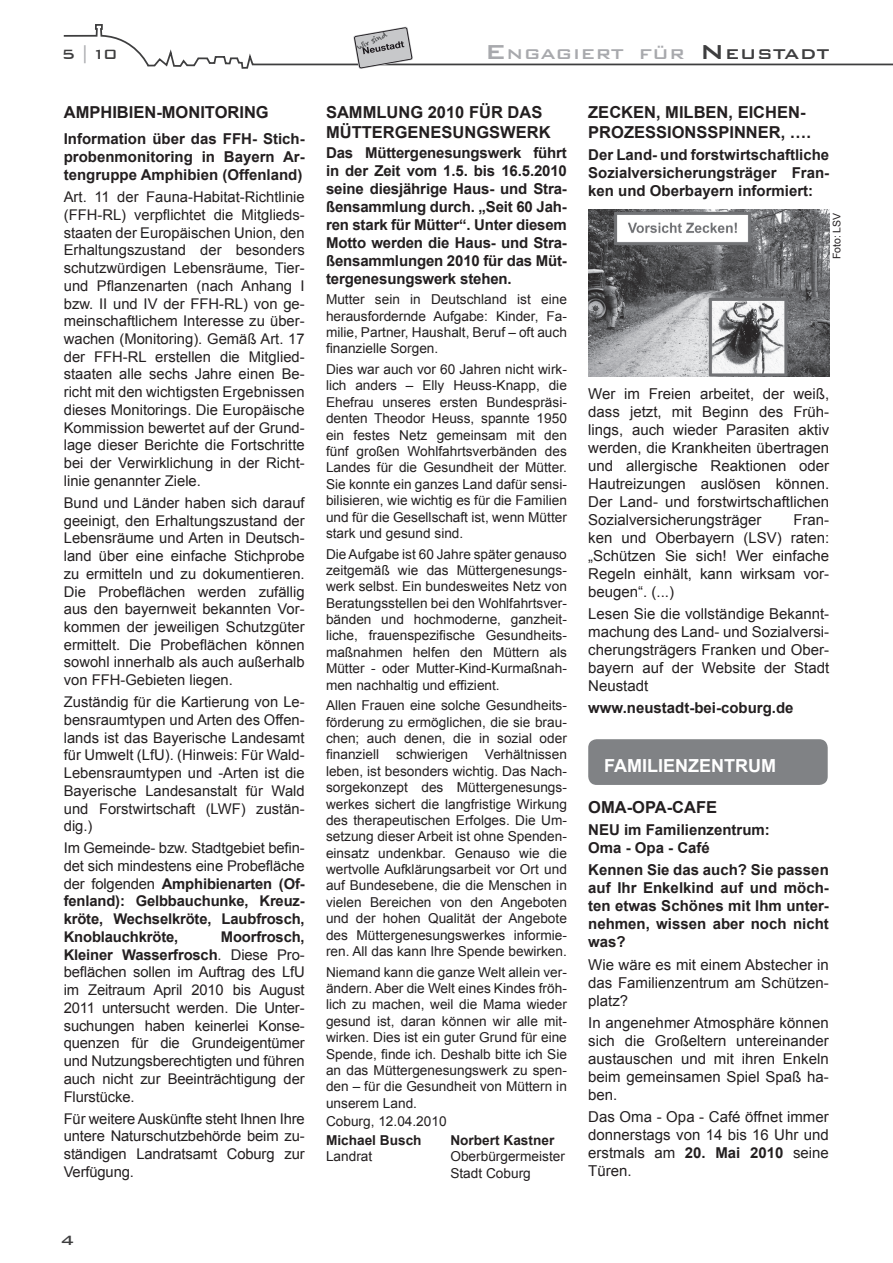
<style>
.page{position:relative;width:893px;height:1263px;background:#fff}
.page>*{position:absolute;margin:0;border:0;box-sizing:border-box;transform-origin:0 0}
.t1{font:500 18.9px "Bank Gothic BT";color:#a8a9ad;scale:1.06 1}
.t2{font:700 18px "Arial";color:#fff}
.t3{font:500 18px "Bank Gothic BT";color:#3e3e3f}
.t4{font:700 16.5px/19.8px "Arial";color:#231f20}
.t5{font:15px/18px "Arial";color:#231f20;text-align:justify}
.t6{font:700 15px/18px "Arial";color:#231f20;text-align:justify}
.t7{font:14.85px/17.7px "Arial";color:#231f20;text-align:justify}
.t8{font:700 14.85px/17.7px "Arial";letter-spacing:-.01em;color:#231f20;text-align:justify}
.t9{font:13.65px/16.4px "Arial";color:#231f20;text-align:justify}
.t10{font:700 13.65px "Arial";color:#231f20}
.t11{font:10.5px "Arial";letter-spacing:-.01em;color:#231f20}
.s1{color:#a8a9ad}
.s2{font-size:27px}
.s3{font-size:27px;color:#3e3e3f}
.s4{color:#3e3e3f}
.s5{font-weight:400}
.s6{font-weight:700}
</style>
<div class="page">
<svg style="left:63px;top:24px;width:829px;height:45px"></svg>
<svg style="left:353px;top:26px;width:60px;height:43px"></svg>
<img style="left:588px;top:210px;width:241px;height:167px">
<div style="left:588px;top:739px;width:240px;height:46px;background:#808285;border-radius:9px"></div>
<h2 class="t3" style="left:62px;top:44px;width:57px">5 <span class="s1">|</span>10</h2>
<h1 class="t1" style="left:485px;top:44px;width:326px"><span class="s2">E</span>ngagiert für <span class="s3">N</span> <span class="s4">eustadt</span></h1>
<p class="t4" style="left:64px;top:103px;width:205px">AMPHIBIEN-MoNITORING</p>
<p class="t6" style="left:64px;top:130px;width:242px">Information über das FFH- Stich&shy;probenmonitoring in Bayern Ar&shy;tengruppe Amphibien (Offenland)</p>
<p class="t7" style="left:64px;top:188px;width:242px">Art. 11 der Fauna-Habitat-Richtlinie (FFH-RL) verpflichtet die Mitglieds&shy;staaten der Europäischen Union, den Erhaltungszustand der besonders schutzwürdigen Lebensräume, Tier&shy;und Pflanzenarten (nach Anhang I bzw. II und IV der FFH-RL) von ge&shy;meinschaftlichem Interesse zu über&shy;wachen (Monitoring). Gemäß Art. 17 der FFH-RL erstellen die Mitglied&shy;staaten alle sechs Jahre einen Be&shy;richt mit den wichtigsten Ergebnissen dieses Monitorings. Die Europäische Kommission bewertet auf der Grund&shy;lage dieser Berichte die Fortschritte bei der Verwirklichung in der Richt&shy;linie genannter Ziele.</p>
<p class="t7" style="left:64px;top:494px;width:242px">Bund und Länder haben sich darauf geeinigt, den Erhaltungszustand der Lebensräume und Arten in Deutsch&shy;land über eine einfache Stichprobe zu ermitteln und zu dokumentieren.<br>Die Probeflächen werden zufällig aus den bayernweit bekannten Vor&shy;kommen der jeweiligen Schutzgüter ermittelt. Die Probeflächen können sowohl innerhalb als auch außerhalb von FFH-Gebieten liegen.</p>
<p class="t7" style="left:64px;top:693px;width:242px">Zuständig für die Kartierung von Le&shy;bensraumtypen und Arten des Offen&shy;lands ist das Bayerische Landesamt für Umwelt (LfU). (Hinweis: Für Wald-Lebensraumtypen und -Arten ist die Bayerische Landesanstalt für Wald und Forstwirtschaft (LWF) zustän&shy;dig.)</p>
<p class="t8" style="left:64px;top:840px;width:242px"><span class="s5">Im Gemeinde- bzw. Stadtgebiet befin&shy;det sich mindestens eine Probefläche der folgenden</span> Amphibienarten (Of&shy;fenland): Gelbbauchunke, Kreuz&shy;kröte, Wechselkröte, Laubfrosch, Knoblauchkröte,</p>
<p class="t7" style="left:64px;top:928px;width:242px;text-indent:157px"><span class="s6">Moorfrosch, Kleiner Wasserfrosch</span>. Diese Pro&shy;beflächen sollen im Auftrag des LfU im Zeitraum April 2010 bis August 2011 untersucht werden. Die Unter&shy;suchungen haben keinerlei Konse&shy;quenzen für die Grundeigentümer und Nutzungsberechtigten und führen auch nicht zur Beeinträchtigung der Flurstücke.</p>
<p class="t7" style="left:64px;top:1109px;width:242px">Für weitere Auskünfte steht Ihnen Ihre untere Naturschutzbehörde beim zu&shy;ständigen Landratsamt Coburg zur Verfügung.</p>
<p class="t4" style="left:326px;top:103px;width:226px">SAMMLUNG 2010 FÜR DAS<br>MÜTTERGENESUNGSWERK</p>
<p class="t6" style="left:326px;top:144px;width:242px">Das Müttergenesungswerk führt in der Zeit vom 1.5. bis 16.5.2010 seine diesjährige Haus- und Stra&shy;ßensammlung durch. „Seit 60 Jah&shy;ren stark für Mütter“. Unter diesem Motto werden die Haus- und Stra&shy;ßensammlungen 2010 für das Müt&shy;tergenesungswerk stehen.</p>
<p class="t9" style="left:326px;top:291px;width:242px">Mutter sein in Deutschland ist eine herausfordernde Aufgabe: Kinder, Fa&shy;milie, Partner, Haushalt, Beruf – oft auch finanzielle Sorgen.</p>
<p class="t9" style="left:326px;top:361px;width:242px">Dies war auch vor 60 Jahren nicht wirk&shy;lich anders – Elly Heuss-Knapp, die Ehefrau unseres ersten Bundespräsi&shy;denten Theodor Heuss, spannte 1950 ein festes Netz gemeinsam mit den fünf großen Wohlfahrtsverbänden des Landes für die Gesundheit der Mütter.<br>Sie konnte ein ganzes Land dafür sensi&shy;bilisieren, wie wichtig es für die Familien und für die Gesellschaft ist, wenn Mütter stark und gesund sind.</p>
<p class="t9" style="left:326px;top:546px;width:242px">Die Aufgabe ist 60 Jahre später genauso zeitgemäß wie das Müttergenesungs&shy;werk selbst. Ein bundesweites Netz von Beratungsstellen bei den Wohlfahrtsver&shy;bänden und hochmoderne, ganzheit&shy;liche, frauenspezifische Gesundheits&shy;maßnahmen helfen den Müttern als Mütter - oder Mutter-Kind-Kurmaßnah&shy;men nachhaltig und effizient.</p>
<p class="t9" style="left:326px;top:697px;width:242px">Allen Frauen eine solche Gesundheits&shy;förderung zu ermöglichen, die sie brau&shy;chen; auch denen, die in sozial oder finanziell schwierigen Verhältnissen leben, ist besonders wichtig. Das Nach&shy;sorgekonzept des Müttergenesungs&shy;werkes sichert die langfristige Wirkung des therapeutischen Erfolges. Die Um&shy;setzung dieser Arbeit ist ohne Spenden&shy;einsatz undenkbar. Genauso wie die wertvolle Aufklärungsarbeit vor Ort und auf Bundesebene, die die Menschen in vielen Bereichen von den Angeboten und der hohen Qualität der Angebote des Müttergenesungswerkes informie&shy;ren. All das kann Ihre Spende bewirken.</p>
<p class="t9" style="left:326px;top:964px;width:242px">Niemand kann die ganze Welt allein ver&shy;ändern. Aber die Welt eines Kindes fröh&shy;lich zu machen, weil die Mama wieder gesund ist, daran können wir alle mit&shy;wirken. Dies ist ein guter Grund für eine Spende, finde ich. Deshalb bitte ich Sie an das Müttergenesungswerk zu spen&shy;den – für die Gesundheit von Müttern in unserem Land.</p>
<p class="t9" style="left:326px;top:1113px;width:122px">Coburg, 12.04.2010</p>
<p class="t10" style="left:326px;top:1131px;width:97px">Michael Busch</p>
<p class="t9" style="left:326px;top:1148px;width:48px">Landrat</p>
<p class="t10" style="left:450px;top:1131px;width:105px">Norbert Kastner</p>
<p class="t9" style="left:450px;top:1148px;width:116px">Oberbürgermeister<br>Stadt Coburg</p>
<p class="t4" style="left:588px;top:103px;width:23px">Zecken</p>
<p class="t4" style="left:656px;top:103px;width:34px">, Milben</p>
<p class="t4" style="left:728px;top:103px;width:31px">, Eichen</p>
<p class="t4" style="left:800px;top:103px;width:7px">-</p>
<p class="t4" style="left:588px;top:123px;width:47px">prozessi</p>
<p class="t4" style="left:672px;top:123px;width:25px">onsspinner</p>
<p class="t4" style="left:781px;top:123px;width:32px">, ….</p>
<p class="t6" style="left:588px;top:147px;width:242px">Der Land- und forstwirtschaftliche Sozialversicherungsträger Fran&shy;ken und Oberbayern informiert:</p>
<p class="t11" style="left:830px;top:259px;width:47px;rotate:-90deg">Foto: LSV</p>
<p class="t5" style="left:588px;top:385px;width:242px">Wer im Freien arbeitet, der weiß, dass jetzt, mit Beginn des Früh&shy;lings, auch wieder Parasiten aktiv werden, die Krankheiten übertragen und allergische Reaktionen oder Hautreizungen auslösen können.<br>Der Land- und forstwirtschaftlichen Sozialversicherungsträger</p>
<p class="t5" style="left:588px;top:511px;width:242px;text-indent:205px">Fran&shy;ken und Oberbayern (LSV) raten: „Schützen Sie sich! Wer einfache Regeln einhält, kann wirksam vor&shy;beugen“. (...)</p>
<p class="t5" style="left:588px;top:605px;width:242px">Lesen Sie die vollständige Bekannt&shy;machung des Land- und Sozialversi&shy;cherungsträgers Franken und Ober&shy;bayern auf der Website der Stadt Neustadt</p>
<p class="t6" style="left:588px;top:699px;width:207px">www.neustadt-bei-coburg.de</p>
<h2 class="t2" style="left:604px;top:754px;width:173px">FAMILIENZENTRUM</h2>
<p class="t4" style="left:588px;top:798px;width:130px">OMA-OPA-CAFE</p>
<p class="t6" style="left:588px;top:821px;width:183px">NEU im Familienzentrum:<br>Oma - Opa - Café</p>
<p class="t6" style="left:588px;top:862px;width:242px">Kennen Sie das auch? Sie passen auf Ihr Enkelkind auf und möch&shy;ten etwas Schönes mit Ihm unter&shy;nehmen, wissen aber noch nicht was?</p>
<p class="t5" style="left:588px;top:955px;width:242px">Wie wäre es mit einem Abstecher in das Familienzentrum am Schützen&shy;platz?</p>
<p class="t5" style="left:588px;top:1014px;width:242px">In angenehmer Atmosphäre können sich die Großeltern untereinander austauschen und mit ihren Enkeln beim gemeinsamen Spiel Spaß ha&shy;ben.</p>
<p class="t5" style="left:588px;top:1108px;width:242px">Das Oma - Opa - Café öffnet immer donnerstags von 14 bis 16 Uhr und erstmals am <span class="s6">20. Mai 2010</span> seine Türen.</p>
<h2 class="t3" style="left:61px;top:1230px;width:15px">4</h2>
</div>
